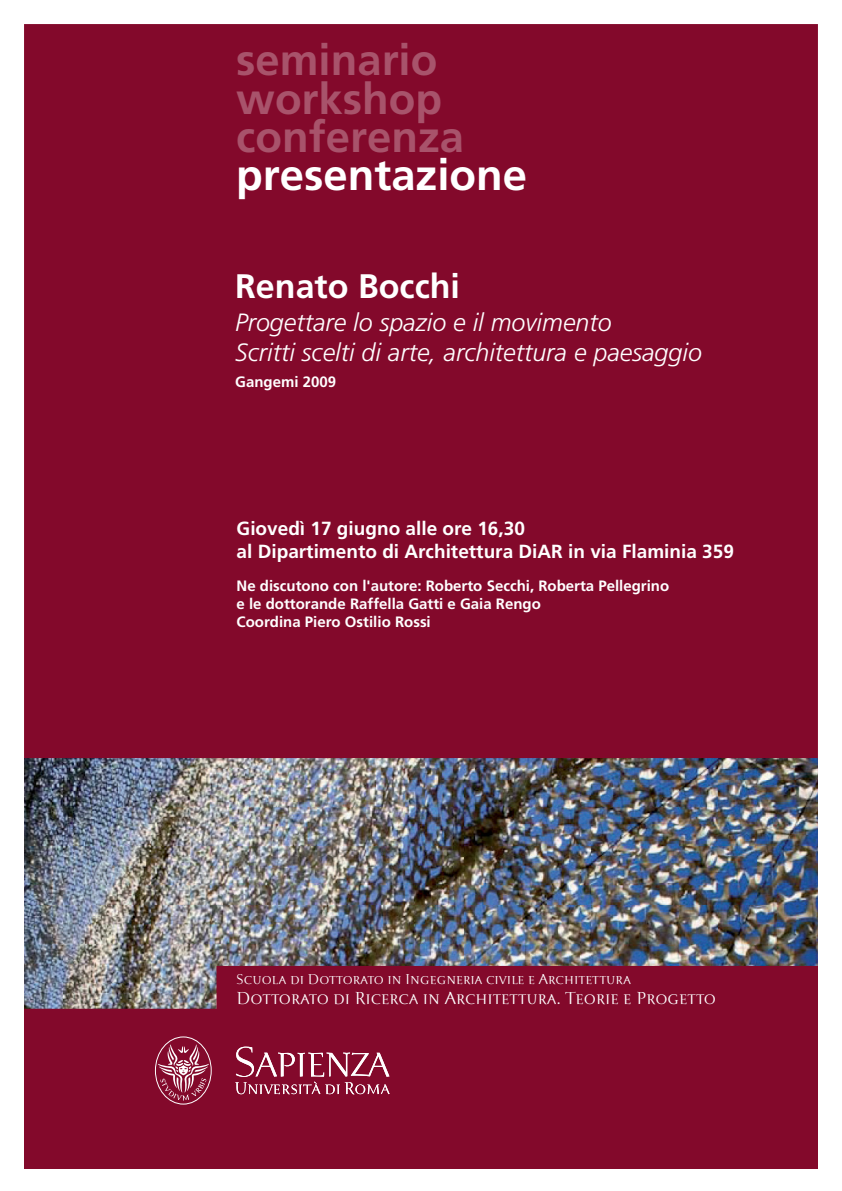
<style>
.page{position:relative;width:842px;height:1191px;background:#fff}
.page>*{position:absolute;margin:0;border:0;box-sizing:border-box;transform-origin:0 0}
.t1{font:700 43.6px/76.6px "Frutiger";color:#a8536b}
.t2{font:700 43.6px "Frutiger";color:#fff}
.t3{font:700 34px "Frutiger";color:#fff}
.t4{font:italic 300 25px/30px "Frutiger";color:#fff}
.t5{font:700 19px/22.8px "Frutiger";color:#fff}
.t6{font:17px "Sapienza Regular SC";color:#fff}
.t7{font:700 15px/18px "Frutiger";color:#fff}
.t8{font:14px "Sapienza Regular SC";color:#fff}
</style>
<div class="page">
<div style="left:24px;top:966px;width:794px;height:202px;background:#83092b"></div>
<svg style="left:155px;top:1036px;width:57px;height:68px"></svg>
<svg style="left:235px;top:1046px;width:155px;height:48px"></svg>
<div style="left:24px;top:24px;width:794px;height:734px;background:#83092b"></div>
<img style="left:24px;top:758px;width:794px;height:250px">
<h1 class="t1" style="left:236px;top:21px;width:229px">seminario conferenza</h1>
<h1 class="t2" style="left:236px;top:149px;width:292px">presentazione</h1>
<h1 class="t1" style="left:236px;top:60px;width:207px">workshop</h1>
<h2 class="t3" style="left:235px;top:266px;width:226px">Renato Bocchi</h2>
<h3 class="t4" style="left:235px;top:307px;width:468px">Progettare lo spazio e il movimento<br>Scritti scelti di arte, architettura e paesaggio</h3>
<p class="t7" style="left:235px;top:373px;width:102px">Gangemi 2009</p>
<p class="t5" style="left:237px;top:517px;width:499px">Giovedì 17 giugno alle ore 16,30<br>al Dipartimento di Architettura DiAR in via Flaminia 359</p>
<p class="t7" style="left:237px;top:576px;width:434px">Ne discutono con l'autore: Roberto Secchi, Roberta Pellegrino e le dottorande Raffella Gatti e Gaia Rengo<br>Coordina Piero Ostilio Rossi</p>
<p class="t8" style="left:236px;top:970px;width:396px">Scuola di Dottorato in Ingegneria civile e Architettura</p>
<p class="t6" style="left:236px;top:988px;width:481px">Dottorato di Ricerca in Architettura. Teorie e Progetto</p>
</div>
